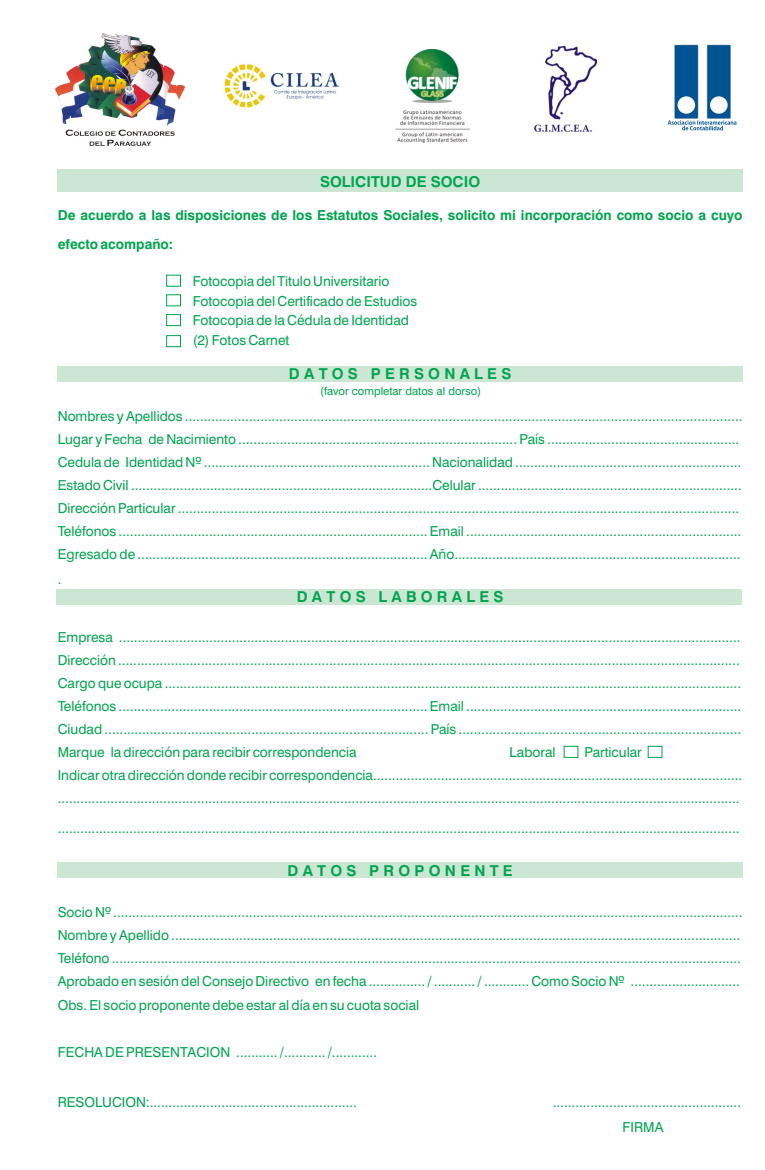
<style>
.page{position:relative;width:765px;height:1170px;background:#fff}
.page>*{position:absolute;margin:0;border:0;box-sizing:border-box;transform-origin:0 0}
.t1{font:700 15px "Swiss 721 BT";color:#00a54f}
.t2{font:13.75px/23.1px "Swiss 721 BT";color:#00a54f}
.t3{font:700 13.75px/29.6px "Swiss 721 BT";color:#00a54f}
.t4{font:11.25px "Swiss 721 BT";color:#00a54f}
</style>
<div class="page">
<div style="left:166px;top:275px;width:15px;height:11px;border:1px solid #00a54f"></div>
<div style="left:166px;top:294px;width:15px;height:12px;border:1px solid #00a54f"></div>
<div style="left:166px;top:314px;width:15px;height:12px;border:1px solid #00a54f"></div>
<div style="left:166px;top:335px;width:15px;height:12px;border:1px solid #00a54f"></div>
<div style="left:564px;top:746px;width:14px;height:11px;border:1px solid #00a54f"></div>
<div style="left:648px;top:746px;width:14px;height:11px;border:1px solid #00a54f"></div>
<div style="left:57px;top:589px;width:685px;height:15px;background:#cbe6d3"></div>
<div style="left:57px;top:169px;width:686px;height:22px;background:#cbe6d3"></div>
<div style="left:57px;top:366px;width:686px;height:15px;background:#cbe6d3"></div>
<div style="left:57px;top:862px;width:686px;height:16px;background:#cbe6d3"></div>
<img style="left:56px;top:33px;width:129px;height:112px">
<img style="left:667px;top:44px;width:70px;height:87px">
<img style="left:224px;top:64px;width:115px;height:44px">
<img style="left:396px;top:49px;width:73px;height:93px">
<img style="left:534px;top:46px;width:63px;height:85px">
<p class="t1" style="left:320px;top:175px;width:162px">SOLICITUD DE SOCIO</p>
<p class="t3" style="left:58px;top:201px;width:686px">De acuerdo a las disposiciones de los Estatutos Sociales, solicito mi incorporación como socio a cuyo efecto acompaño:</p>
<p class="t2" style="left:193px;top:272px;width:226px;line-height:19.8px">Fotocopia del Titulo Universitario<br>Fotocopia del Certificado de Estudios<br>Fotocopia de la Cédula de Identidad (2) Fotos Carnet</p>
<p class="t1" style="left:289px;top:368px;width:224px">D A T O S P E R S O N A L E S</p>
<p class="t2" style="left:58px;top:405px;width:686px">Nombres y Apellidos ....................................................................................................................................................<br>Lugar y Fecha de Nacimiento .......................................................................... País ...................................................<br>Cedula de Identidad Nº ............................................................ Nacionalidad ............................................................<br>Estado Civil ................................................................................Celular ......................................................................<br>Dirección Particular .....................................................................................................................................................<br>Teléfonos .................................................................................. Email .........................................................................<br>Egresado de ............................................................................. Año............................................................................</p>
<p class="t2" style="left:58px;top:569px;width:5px">.</p>
<p class="t1" style="left:297px;top:590px;width:208px">D A T O S L A B O R A L E S</p>
<p class="t2" style="left:58px;top:626px;width:685px;text-align:justify">Empresa .....................................................................................................................................................................<br>Dirección .....................................................................................................................................................................<br>Cargo que ocupa .........................................................................................................................................................<br>Teléfonos .................................................................................. Email .........................................................................<br>Ciudad ...................................................................................... País ...........................................................................<br>Marque la dirección para recibir correspondencia</p>
<p class="t4" style="left:320px;top:386px;width:162px">(favor completar datos al dorso)</p>
<p class="t2" style="left:58px;top:741px;width:686px;text-indent:527px">Particular<br>Indicar otra dirección donde recibir correspondencia.................................................................................................. .....................................................................................................................................................................................</p>
<p class="t2" style="left:58px;top:817px;width:683px">.....................................................................................................................................................................................</p>
<p class="t1" style="left:288px;top:864px;width:227px">D A T O S P R O P O N E N T E</p>
<p class="t2" style="left:58px;top:902px;width:686px">Socio Nº .......................................................................................................................................................................<br>Nombre y Apellido .......................................................................................................................................................<br>Teléfono .......................................................................................................................................................................<br>Aprobado en sesión del Consejo Directivo en fecha ............... / ........... / ............ Como Socio Nº .............................<br>Obs. El socio proponente debe estar al día en su cuota social</p>
<p class="t2" style="left:58px;top:1042px;width:321px">FECHA DE PRESENTACION ........... /........... /............</p>
<p class="t2" style="left:58px;top:1091px;width:301px">RESOLUCION:.......................................................</p>
<p class="t2" style="left:553px;top:1090px;width:190px;line-height:24.8px;text-align:center">..................................................<br>FIRMA</p>
<p class="t2" style="left:510px;top:741px;width:48px">Laboral</p>
</div>
